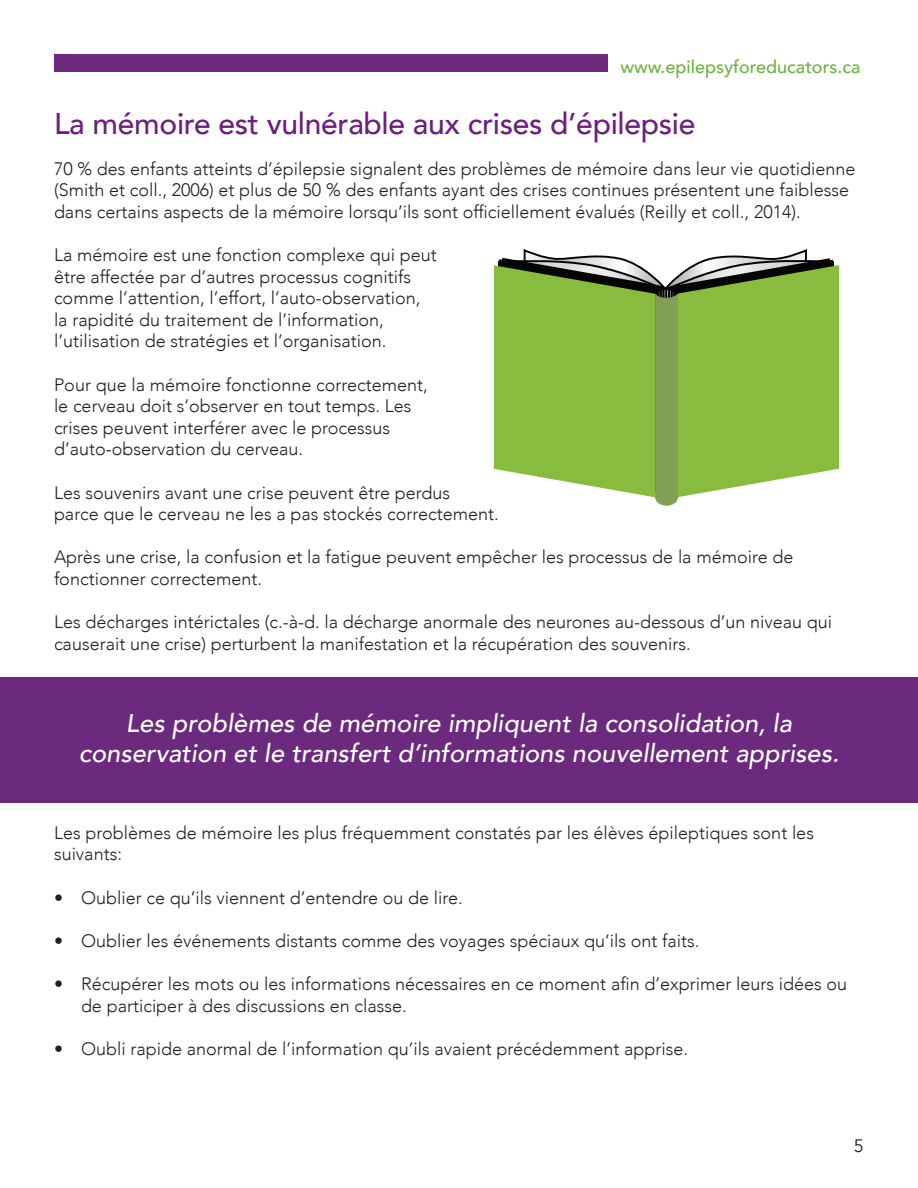
<style>
.page{position:relative;width:918px;height:1188px;background:#fff}
.page>*{position:absolute;margin:0;border:0;box-sizing:border-box;transform-origin:0 0}
.t1{font:500 30px "Avenir";letter-spacing:-.01em;color:#6c1f7d}
.t2{font:italic 500 25.5px "Avenir";color:#fff}
.t3{font:300 18px/21.6px "Avenir";color:#231f20}
.t4{font:500 18px "Avenir";color:#6cb43f}
.t5{font:18px "Avenir";color:#231f20}
</style>
<div class="page">
<div style="left:0;top:678px;width:918px;height:125px;background:#6b2a7d"></div>
<div style="left:54px;top:54px;width:554px;height:18px;background:#6c2a7e"></div>
<svg style="left:493px;top:249px;width:346px;height:257px;background:#93bb5c"></svg>
<p class="t4" style="left:621px;top:51px;width:241px">www.epilepsyforeducators.ca</p>
<p class="t1" style="left:54px;top:97px;width:643px">La mémoire est vulnérable aux crises d’épilepsie</p>
<p class="t3" style="left:54px;top:158px;width:803px">70 % des enfants atteints d’épilepsie signalent des problèmes de mémoire dans leur vie quotidienne (Smith et coll., 2006) et plus de 50 % des enfants ayant des crises continues présentent une faiblesse dans certains aspects de la mémoire lorsqu’ils sont officiellement évalués (Reilly et coll., 2014).</p>
<p class="t3" style="left:54px;top:244px;width:384px">La mémoire est une fonction complexe qui peut</p>
<p class="t3" style="left:54px;top:266px;width:359px">être affectée par d’autres processus cognitifs</p>
<p class="t3" style="left:54px;top:287px;width:368px">comme l’attention, l’effort, l’auto-observation,</p>
<p class="t3" style="left:54px;top:309px;width:331px">la rapidité du traitement de l’information,</p>
<p class="t3" style="left:54px;top:330px;width:334px">l’utilisation de stratégies et l’organisation.</p>
<p class="t3" style="left:54px;top:374px;width:375px">Pour que la mémoire fonctionne correctement,</p>
<p class="t3" style="left:54px;top:395px;width:359px">le cerveau doit s’observer en tout temps. Les</p>
<p class="t3" style="left:54px;top:417px;width:338px">crises peuvent interférer avec le processus</p>
<p class="t3" style="left:54px;top:438px;width:251px">d’auto-observation du cerveau.</p>
<p class="t3" style="left:54px;top:482px;width:398px">Les souvenirs avant une crise peuvent être perdus</p>
<p class="t3" style="left:54px;top:503px;width:446px">parce que le cerveau ne les a pas stockés correctement.</p>
<p class="t3" style="left:54px;top:546px;width:741px">Après une crise, la confusion et la fatigue peuvent empêcher les processus de la mémoire de fonctionner correctement.</p>
<p class="t3" style="left:54px;top:611px;width:780px">Les décharges intérictales (c.-à-d. la décharge anormale des neurones au-dessous d’un niveau qui causerait une crise) perturbent la manifestation et la récupération des souvenirs.</p>
<p class="t2" style="left:126px;top:708px;width:668px">Les problèmes de mémoire impliquent la consolidation, la</p>
<p class="t2" style="left:79px;top:738px;width:762px">conservation et le transfert d’informations nouvellement apprises.</p>
<p class="t3" style="left:54px;top:822px;width:762px">Les problèmes de mémoire les plus fréquemment constatés par les élèves épileptiques sont les</p>
<p class="t3" style="left:54px;top:843px;width:70px">suivants:</p>
<p class="t3" style="left:54px;top:887px;width:410px">• Oublier ce qu’ils viennent d’entendre ou de lire.</p>
<p class="t3" style="left:54px;top:930px;width:647px">• Oublier les événements distants comme des voyages spéciaux qu’ils ont faits.</p>
<p class="t3" style="left:81px;top:973px;width:768px;text-indent:-27px">• Récupérer les mots ou les informations nécessaires en ce moment afin d’exprimer leurs idées ou de participer à des discussions en classe.</p>
<p class="t3" style="left:54px;top:1038px;width:636px">• Oubli rapide anormal de l’information qu’ils avaient précédemment apprise.</p>
<p class="t5" style="left:854px;top:1135px;width:12px">5</p>
</div>
